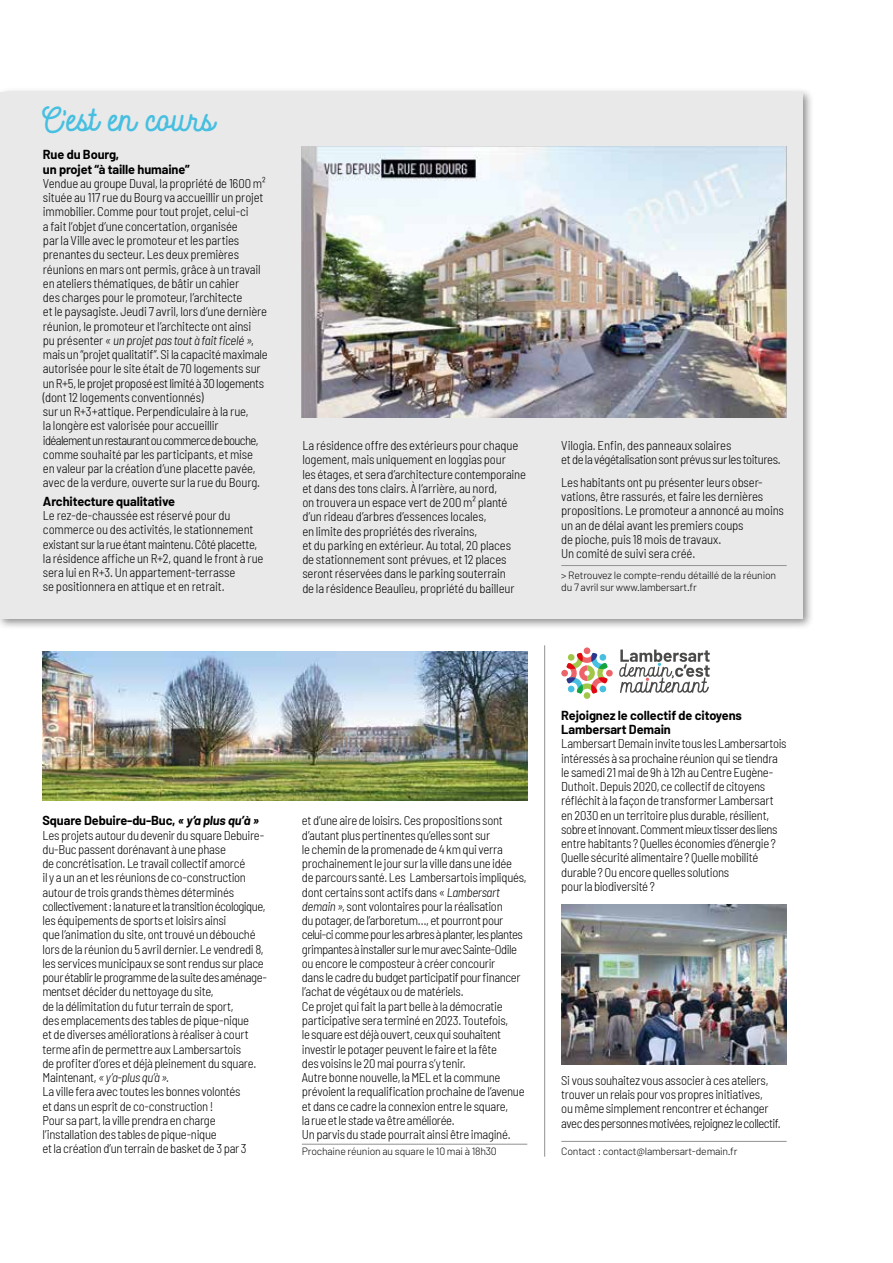
<style>
.page{position:relative;width:893px;height:1263px;background:#fff}
.page>*{position:absolute;margin:0;border:0;box-sizing:border-box;transform-origin:0 0}
.t1{font:31.5px "Autoguardf 7";color:#46bfe0}
.t2{font:300 semi-condensed 12.75px/14.2px "Barlow";letter-spacing:-.02em;color:#000}
.t3{font:700 12.75px/14.2px "Barlow";letter-spacing:-.01em;color:#000}
.t4{font:300 10.5px/12px "Barlow";letter-spacing:-.02em;color:#000}
.s1{font-style:italic}
.s2{font-weight:700;font-stretch:normal}
.s3{font-weight:700;font-style:italic;font-stretch:normal}
</style>
<div class="page">
<div style="left:0;top:87px;width:814px;height:543px;background:#000;opacity:.45"></div>
<div style="left:0;top:92px;width:803px;height:527px;background:#e9e9e9"></div>
<img style="left:302px;top:147px;width:485px;height:271px">
<img style="left:561px;top:905px;width:226px;height:159px">
<img style="left:43px;top:652px;width:484px;height:149px">
<hr style="left:544px;top:645px;width:1px;height:512px;background:#929292">
<hr style="left:561px;top:565px;width:226px;height:1px;background:#929292">
<hr style="left:561px;top:1141px;width:226px;height:1px;background:#929292">
<hr style="left:302px;top:1144px;width:225px;height:1px;background:#929292">
<div style="left:584px;top:647px;width:6px;height:7px;background:#ec646a;border-radius:50%"></div>
<div style="left:606px;top:670px;width:7px;height:6px;background:#ec646a;border-radius:50%"></div>
<div style="left:584px;top:692px;width:6px;height:7px;background:#a2c748;border-radius:50%"></div>
<div style="left:561px;top:670px;width:7px;height:6px;background:#ec646a;border-radius:50%"></div>
<svg style="left:567px;top:653px;width:40px;height:40px"></svg>
<svg style="left:619px;top:649px;width:91px;height:44px"></svg>
<h1 class="t1" style="left:43px;top:100px;width:174px">C’est en cours</h1>
<p class="t3" style="left:43px;top:148px;width:148px">Rue du Bourg,<br>un projet “à taille humaine”</p>
<p class="t2" style="left:43px;top:175px;width:226px">Vendue au groupe Duval, la propriété de 1600 m² située au 117 rue du Bourg va accueillir un projet immobilier. Comme pour tout projet, celui-ci<br>a fait l’objet d’une concertation, organisée<br>par la Ville avec le promoteur et les parties prenantes du secteur. Les deux premières réunions en mars ont permis, grâce à un travail en ateliers thématiques, de bâtir un cahier<br>des charges pour le promoteur, l’architecte<br>et le paysagiste. Jeudi 7 avril, lors d’une dernière réunion, le promoteur et l’architecte ont ainsi<br>pu présenter <span class="s1">« un projet pas tout à fait ficelé »</span>, mais un “projet qualitatif”. Si la capacité maximale autorisée pour le site était de 70 logements sur un R+5, le projet proposé est limité à 30 logements (dont 12 logements conventionnés)<br>sur un R+3+attique. Perpendiculaire à la rue,<br>la longère est valorisée pour accueillir idéalement un restaurant ou commerce de bouche, comme souhaité par les participants, et mise en valeur par la création d’une placette pavée, avec de la verdure, ouverte sur la rue du Bourg.</p>
<p class="t3" style="left:43px;top:494px;width:134px">Architecture qualitative</p>
<p class="t2" style="left:43px;top:507px;width:222px">Le rez-de-chaussée est réservé pour du commerce ou des activités, le stationnement existant sur la rue étant maintenu. Côté placette, la résidence affiche un R+2, quand le front à rue sera lui en R+3. Un appartement-terrasse<br>se positionnera en attique et en retrait.</p>
<p class="t2" style="left:302px;top:437px;width:225px">La résidence offre des extérieurs pour chaque logement, mais uniquement en loggias pour<br>les étages, et sera d’architecture contemporaine et dans des tons clairs. À l’arrière, au nord,<br>on trouvera un espace vert de 200 m² planté d’un rideau d’arbres d’essences locales,<br>en limite des propriétés des riverains,<br>et du parking en extérieur. Au total, 20 places de stationnement sont prévues, et 12 places seront réservées dans le parking souterrain<br>de la résidence Beaulieu, propriété du bailleur</p>
<p class="t2" style="left:561px;top:437px;width:221px">Vilogia. Enfin, des panneaux solaires<br>et de la végétalisation sont prévus sur les toitures.</p>
<p class="t2" style="left:561px;top:474px;width:224px">Les habitants ont pu présenter leurs obser&shy;vations, être rassurés, et faire les dernières propositions. Le promoteur a annoncé au moins un an de délai avant les premiers coups<br>de pioche, puis 18 mois de travaux.<br>Un comité de suivi sera créé.</p>
<p class="t4" style="left:561px;top:569px;width:216px">&gt; Retrouvez le compte-rendu détaillé de la réunion du 7 avril sur www.lambersart.fr</p>
<p class="t2" style="left:43px;top:813px;width:226px"><span class="s2">Square Debuire-du-Buc,</span> <span class="s3">« y’a plus qu’à » </span>Les projets autour du devenir du square Debuire&shy;du-Buc passent dorénavant à une phase<br>de concrétisation. Le travail collectif amorcé<br>il y a un an et les réunions de co-construction autour de trois grands thèmes déterminés collectivement : la nature et la transition écologique, les équipements de sports et loisirs ainsi<br>que l’animation du site, ont trouvé un débouché lors de la réunion du 5 avril dernier. Le vendredi 8, les services municipaux se sont rendus sur place pour établir le programme de la suite des aménage&shy;ments et décider du nettoyage du site,<br>de la délimitation du futur terrain de sport,<br>des emplacements des tables de pique-nique<br>et de diverses améliorations à réaliser à court terme afin de permettre aux Lambersartois<br>de profiter d’ores et déjà pleinement du square.<br>Maintenant, <span class="s1">« y’a-plus qu’à »</span>.<br>La ville fera avec toutes les bonnes volontés<br>et dans un esprit de co-construction !<br>Pour sa part, la ville prendra en charge l’installation des tables de pique-nique<br>et la création d’un terrain de basket de 3 par 3</p>
<p class="t2" style="left:302px;top:813px;width:226px">et d’une aire de loisirs. Ces propositions sont d’autant plus pertinentes qu’elles sont sur<br>le chemin de la promenade de 4 km qui verra prochainement le jour sur la ville dans une idée de parcours santé. Les Lambersartois impliqués, dont certains sont actifs dans « <span class="s1">Lambersart demain »</span>, sont volontaires pour la réalisation<br>du potager, de l’arboretum…, et pourront pour celui-ci comme pour les arbres à planter, les plantes grimpantes à installer sur le mur avec Sainte-Odile ou encore le composteur à créer concourir<br>dans le cadre du budget participatif pour financer l’achat de végétaux ou de matériels.<br>Ce projet qui fait la part belle à la démocratie participative sera terminé en 2023. Toutefois,<br>le square est déjà ouvert, ceux qui souhaitent investir le potager peuvent le faire et la fête<br>des voisins le 20 mai pourra s’y tenir.<br>Autre bonne nouvelle, la MEL et la commune prévoient la requalification prochaine de l’avenue et dans ce cadre la connexion entre le square,<br>la rue et le stade va être améliorée.<br>Un parvis du stade pourrait ainsi être imaginé.</p>
<p class="t4" style="left:302px;top:1145px;width:196px">Prochaine réunion au square le 10 mai à 18h30</p>
<p class="t3" style="left:561px;top:708px;width:182px">Rejoignez le collectif de citoyens<br>Lambersart Demain</p>
<p class="t2" style="left:561px;top:735px;width:227px">Lambersart Demain invite tous les Lambersartois intéressés à sa prochaine réunion qui se tiendra le samedi 21 mai de 9h à 12h au Centre Eugène-Duthoit. Depuis 2020, ce collectif de citoyens réfléchit à la façon de transformer Lambersart en 2030 en un territoire plus durable, résilient, sobre et innovant. Comment mieux tisser des liens entre habitants ? Quelles économies d’énergie ?<br>Quelle sécurité alimentaire ? Quelle mobilité durable ? Ou encore quelles solutions<br>pour la biodiversité ?</p>
<p class="t2" style="left:561px;top:1072px;width:221px">Si vous souhaitez vous associer à ces ateliers, trouver un relais pour vos propres initiatives,<br>ou même simplement rencontrer et échanger avec des personnes motivées, rejoignez le collectif.</p>
<p class="t4" style="left:561px;top:1144px;width:178px">Contact : contact@lambersart-demain.fr</p>
</div>
